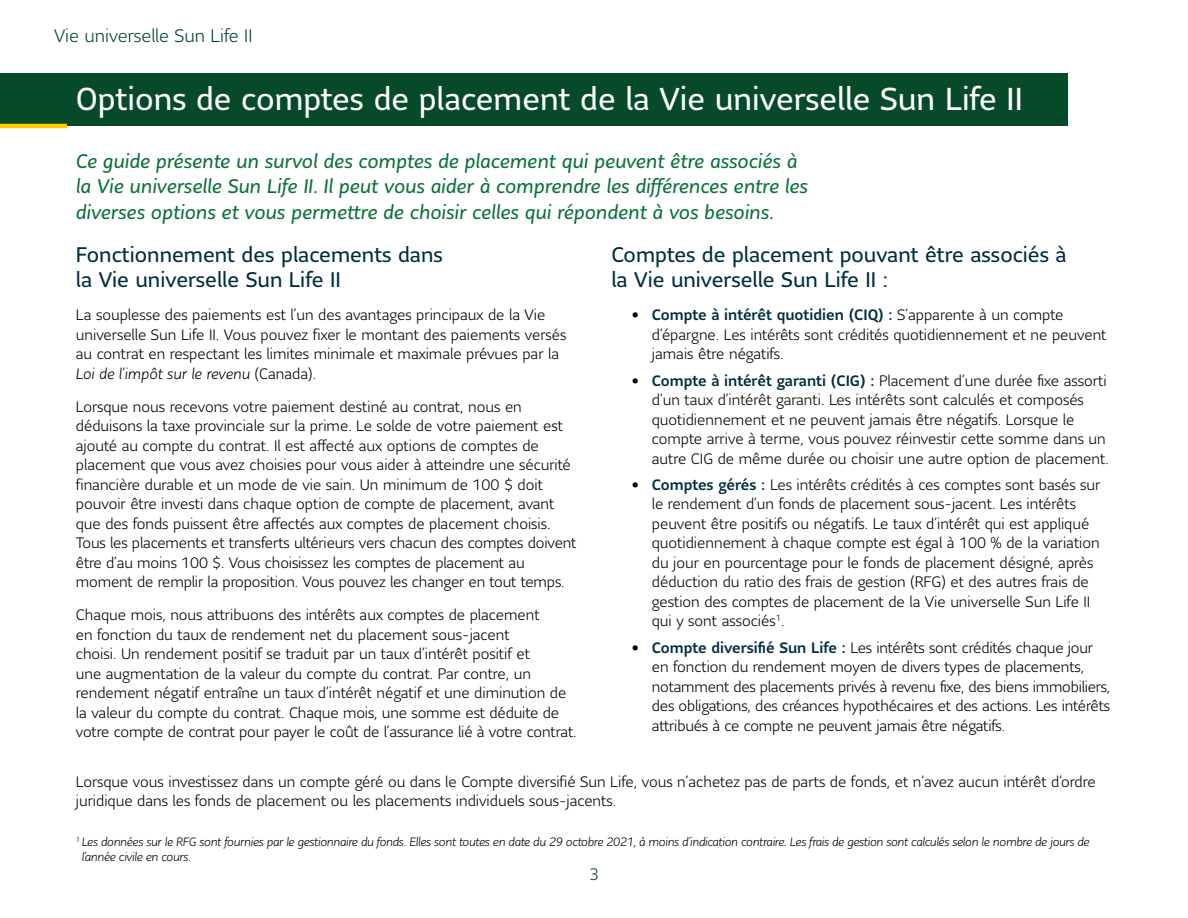
<style>
.page{position:relative;width:1188px;height:918px;background:#fff}
.page>*{position:absolute;margin:0;border:0;box-sizing:border-box;transform-origin:0 0}
.t1{font:31.5px "Sun Life Sans";color:#fff}
.t2{font:21px/25.5px "Sun Life Sans";color:#002d3d}
.t3{font:italic 19.5px/25.5px "Sun Life Sans";color:#0b713a}
.t4{font:300 18px "Sun Life Sans";color:#074a29}
.t5{font:300 16.5px "Sun Life Sans";color:#074a29}
.t6{font:300 15px/19.5px "Sun Life Sans";color:#000}
.t7{font:italic 300 12px/15px "Sun Life Sans";letter-spacing:-.02em;color:#000}
.s1{font-style:italic}
.s2{font-weight:500;color:#002d3d}
</style>
<div class="page">
<div style="left:0;top:73px;width:1067px;height:53px;background:#074a29"></div>
<hr style="left:0;top:124px;width:67px;height:4px;background:#ffcb05">
<p class="t4" style="left:54px;top:24px;width:200px">Vie universelle Sun Life II</p>
<h1 class="t1" style="left:76px;top:78px;width:948px">Options de comptes de placement de la Vie universelle Sun Life II</h1>
<p class="t3" style="left:76px;top:147px;width:734px">Ce guide présente un survol des comptes de placement qui peuvent être associés à la Vie universelle Sun Life II. Il peut vous aider à comprendre les différences entre les diverses options et vous permettre de choisir celles qui répondent à vos besoins.</p>
<h2 class="t2" style="left:76px;top:241px;width:369px">Fonctionnement des placements dans la Vie universelle Sun Life II</h2>
<p class="t6" style="left:76px;top:305px;width:492px">La souplesse des paiements est l’un des avantages principaux de la Vie universelle Sun Life II. Vous pouvez fixer le montant des paiements versés au contrat en respectant les limites minimale et maximale prévues par la <span class="s1">Loi de l’impôt sur le revenu</span> (Canada).</p>
<p class="t6" style="left:76px;top:396px;width:502px">Lorsque nous recevons votre paiement destiné au contrat, nous en déduisons la taxe provinciale sur la prime. Le solde de votre paiement est ajouté au compte du contrat. Il est affecté aux options de comptes de placement que vous avez choisies pour vous aider à atteindre une sécurité financière durable et un mode de vie sain. Un minimum de 100 $ doit pouvoir être investi dans chaque option de compte de placement, avant que des fonds puissent être affectés aux comptes de placement choisis.<br>Tous les placements et transferts ultérieurs vers chacun des comptes doivent être d’au moins 100 $. Vous choisissez les comptes de placement au moment de remplir la proposition. Vous pouvez les changer en tout temps.</p>
<p class="t6" style="left:76px;top:605px;width:500px">Chaque mois, nous attribuons des intérêts aux comptes de placement<br>en fonction du taux de rendement net du placement sous-jacent<br>choisi. Un rendement positif se traduit par un taux d’intérêt positif et<br>une augmentation de la valeur du compte du contrat. Par contre, un rendement négatif entraîne un taux d’intérêt négatif et une diminution de la valeur du compte du contrat. Chaque mois, une somme est déduite de votre compte de contrat pour payer le coût de l’assurance lié à votre contrat.</p>
<h2 class="t2" style="left:611px;top:241px;width:457px">Comptes de placement pouvant être associés à la Vie universelle Sun Life II :</h2>
<p class="t6" style="left:652px;top:305px;width:456px;text-indent:-20px">• <span class="s2">Compte à intérêt quotidien (CIQ) :</span> S’apparente à un compte d’épargne. Les intérêts sont crédités quotidiennement et ne peuvent jamais être négatifs.</p>
<p class="t6" style="left:652px;top:370px;width:456px;text-indent:-20px">• <span class="s2">Compte à intérêt garanti (CIG) :</span> Placement d’une durée fixe assorti d’un taux d’intérêt garanti. Les intérêts sont calculés et composés quotidiennement et ne peuvent jamais être négatifs. Lorsque le compte arrive à terme, vous pouvez réinvestir cette somme dans un autre CIG de même durée ou choisir une autre option de placement.</p>
<p class="t6" style="left:652px;top:474px;width:450px;text-indent:-20px">• <span class="s2">Comptes gérés :</span> Les intérêts crédités à ces comptes sont basés sur le rendement d’un fonds de placement sous-jacent. Les intérêts peuvent être positifs ou négatifs. Le taux d’intérêt qui est appliqué quotidiennement à chaque compte est égal à 100 % de la variation du jour en pourcentage pour le fonds de placement désigné, après déduction du ratio des frais de gestion (RFG) et des autres frais de gestion des comptes de placement de la Vie universelle Sun Life II qui y sont associés<sup>1</sup>.</p>
<p class="t6" style="left:652px;top:637px;width:460px;text-indent:-20px">• <span class="s2">Compte diversifié Sun Life :</span> Les intérêts sont crédités chaque jour en fonction du rendement moyen de divers types de placements, notamment des placements privés à revenu fixe, des biens immobiliers, des obligations, des créances hypothécaires et des actions. Les intérêts attribués à ce compte ne peuvent jamais être négatifs.</p>
<p class="t6" style="left:76px;top:772px;width:1021px">Lorsque vous investissez dans un compte géré ou dans le Compte diversifié Sun Life, vous n’achetez pas de parts de fonds, et n’avez aucun intérêt d’ordre juridique dans les fonds de placement ou les placements individuels sous-jacents.</p>
<p class="t7" style="left:82px;top:834px;width:1009px;text-indent:-6px"><sup>1</sup> Les données sur le RFG sont fournies par le gestionnaire du fonds. Elles sont toutes en date du 29 octobre 2021, à moins d’indication contraire. Les frais de gestion sont calculés selon le nombre de jours de l’année civile en cours.</p>
<p class="t5" style="left:589px;top:863px;width:11px">3</p>
</div>
